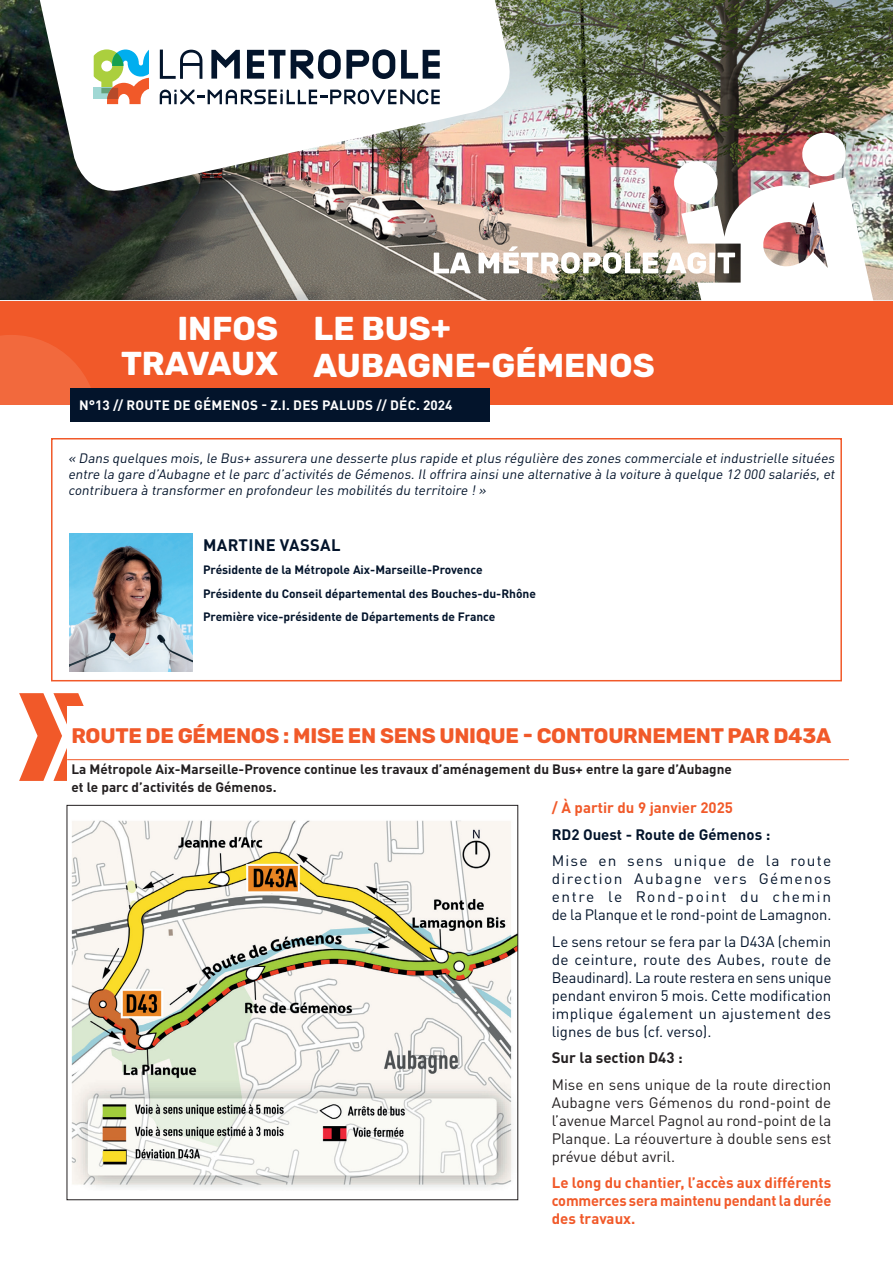
<style>
.page{position:relative;width:893px;height:1263px;background:#fff}
.page>*{position:absolute;margin:0;border:0;box-sizing:border-box;transform-origin:0 0}
.t1{font:700 33px/34.7px "Rubik";color:#fff;text-align:right}
.t2{font:700 21px "Rubik";letter-spacing:-.015em;color:#f15929}
.t3{font:700 16.5px "DIN Pro";letter-spacing:.02em;color:#03142b}
.t4{font:15px/18px "DIN Pro";letter-spacing:.01em;color:#03142b;text-align:justify}
.t5{font:15px/18px "DIN Pro";color:#231f20;text-align:justify}
.t6{font:700 15px/18px "DIN Pro";letter-spacing:-.01em;color:#f15929;text-align:justify}
.t7{font:700 15px "DIN Pro";color:#03142b}
.t8{font:700 15px "DIN Pro";color:#231f20}
.t9{font:italic 13.5px/16.2px "DIN Pro";color:#03142b;text-align:justify}
.t10{font:700 13.5px/18px "DIN Pro";color:#231f20}
.t11{font:700 13.5px "DIN Pro";letter-spacing:.02em;color:#fff}
.t12{font:700 12px/23.2px "DIN Pro";color:#03142b}
</style>
<div class="page">
<svg style="left:19px;top:693px;width:65px;height:88px"></svg>
<div style="left:67px;top:706px;width:782px;height:54px;background:#fff"></div>
<div style="left:67px;top:760px;width:782px;height:42px;background:#fff"></div>
<hr style="left:67px;top:759px;width:782px;height:1px;background:#f15929">
<img style="left:71px;top:820px;width:445px;height:368px">
<img style="left:0;top:0;width:893px;height:280px">
<svg style="left:0;top:280px;width:893px;height:21px;background:#636457"></svg>
<div style="left:0;top:301px;width:893px;height:104px;background:#f15929"></div>
<svg style="left:0;top:335px;width:98px;height:87px"></svg>
<div style="left:51px;top:438px;width:791px;height:243px;border:2px solid #f15929"></div>
<img style="left:69px;top:534px;width:124px;height:138px">
<img style="left:29px;top:0;width:489px;height:199px">
<svg style="left:94px;top:49px;width:55px;height:55px"></svg>
<svg style="left:160px;top:50px;width:42px;height:29px"></svg>
<svg style="left:211px;top:50px;width:29px;height:29px"></svg>
<svg style="left:247px;top:50px;width:38px;height:29px"></svg>
<svg style="left:291px;top:49px;width:104px;height:30px"></svg>
<svg style="left:401px;top:50px;width:39px;height:29px"></svg>
<svg style="left:160px;top:89px;width:280px;height:15px"></svg>
<svg style="left:434px;top:253px;width:37px;height:20px"></svg>
<svg style="left:478px;top:246px;width:180px;height:28px"></svg>
<img style="left:666px;top:131px;width:214px;height:170px">
<div style="left:71px;top:388px;width:419px;height:33px;background:#03142b"></div>
<h1 class="t1" style="left:121px;top:312px;width:158px">INFOS<br>TRAVAUX</h1>
<h1 class="t1" style="left:314px;top:311px;width:343px;line-height:36.9px;text-align:left">LE BUS+<br>AUBAGNE-GÉMENOS</h1>
<p class="t11" style="left:79px;top:394px;width:375px">N°13 // ROUTE DE GÉMENOS - Z.I. DES PALUDS // DÉC. 2024</p>
<p class="t9" style="left:68px;top:449px;width:771px">« Dans quelques mois,le Bus+ assurera une desserte plus rapide etplus régulière des zones commerciale etindustrielle situées entre la gare d’Aubagne etle parc d’activités de Gémenos.Iloffrira ainsiune alternative à la voiture à quelque 12 000 salariés,et contribuera à transformer en profondeur les mobilités du territoire !»</p>
<p class="t3" style="left:203px;top:531px;width:139px">MARTINE VASSAL</p>
<p class="t12" style="left:203px;top:557px;width:335px">Présidente de la Métropole Aix-Marseille-Provence<br>Présidente du Conseil départemental des Bouches-du-Rhône<br>Première vice-présidente de Départements de France</p>
<h2 class="t2" style="left:71px;top:723px;width:761px">ROUTE DE GÉMENOS : MISE EN SENS UNIQUE - CONTOURNEMENT PAR D43A</h2>
<p class="t10" style="left:71px;top:758px;width:662px">La Métropole Aix-Marseille-Provence continue les travaux d’aménagement du Bus+ entre la gare d’Aubagne et le parc d’activités de Gémenos.</p>
<p class="t6" style="left:552px;top:797px;width:183px">/ À partir du 9 janvier 2025</p>
<p class="t7" style="left:552px;top:822px;width:220px">RD2 Ouest - Route de Gémenos :</p>
<p class="t4" style="left:552px;top:851px;width:281px">Mise en sens unique de la route direction Aubagne vers Gémenos entre le Rond-point du chemin de la Planque et le rond-point de Lamagnon.</p>
<p class="t4" style="left:552px;top:931px;width:281px">Le sens retour se fera par la D43A (chemin de ceinture, route des Aubes, route de Beaudinard). La route restera en sens unique pendant environ 5 mois. Cette modification implique également un ajustement des lignes de bus (cf. verso).</p>
<p class="t8" style="left:552px;top:1045px;width:132px">Sur la section D43 :</p>
<p class="t5" style="left:552px;top:1074px;width:281px">Mise en sens unique de la route direction Aubagne vers Gémenos du rond-point de l’avenue Marcel Pagnol au rond-point de la Planque. La réouverture à double sens est prévue début avril.</p>
<p class="t6" style="left:552px;top:1172px;width:281px">Le long du chantier, l’accès aux différents commerces sera maintenu pendant la durée des travaux.</p>
</div>
